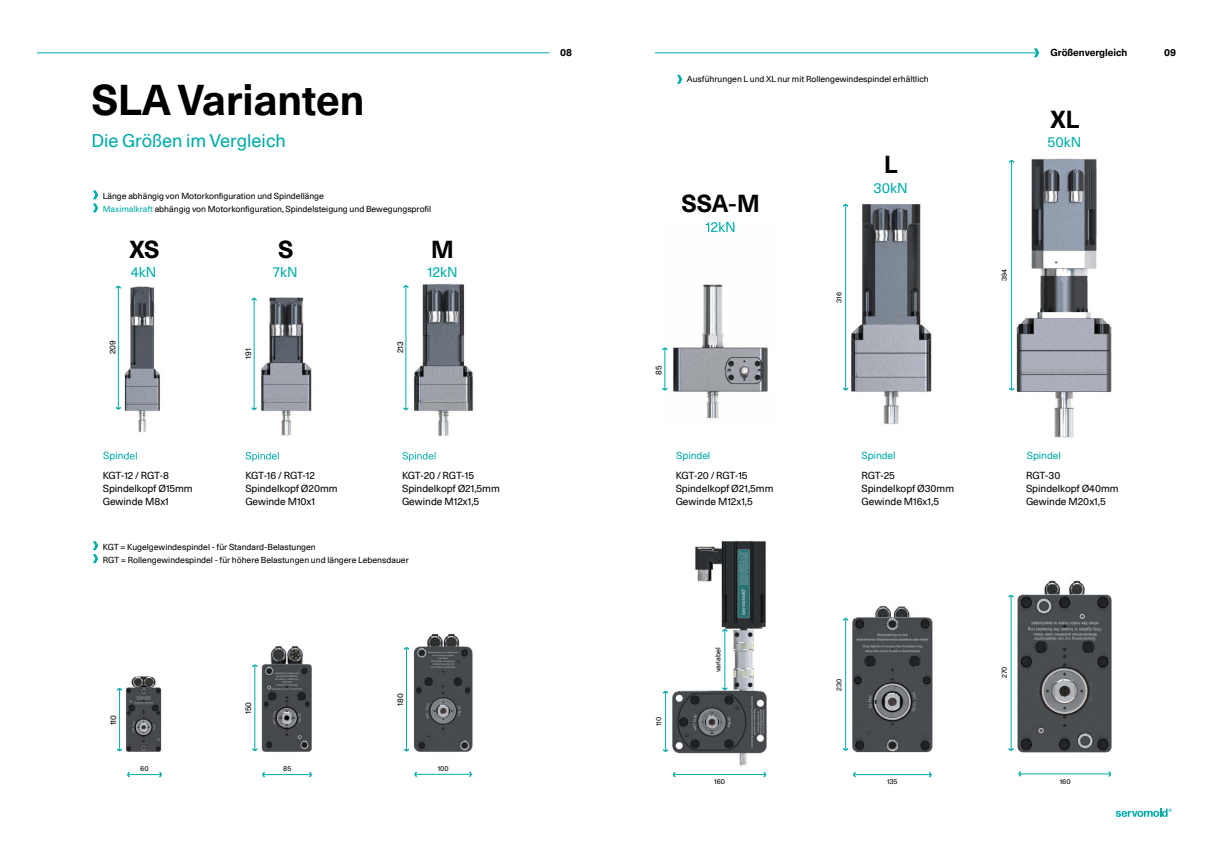
<style>
.page{position:relative;width:1208px;height:859px;background:#fff}
.page>*{position:absolute;margin:0;border:0;box-sizing:border-box;transform-origin:0 0}
.t1{font:700 42px "Unica 77 LLTT";color:#000}
.t2{font:700 24px "Unica 77 LLTT";letter-spacing:-.005em;color:#020103}
.t3{font:18px "Unica 77 LLTT";color:#00abaa}
.t4{font:14px "Unica 77 LLTT";color:#00abaa}
.t5{font:10px/13px "Unica 77 LLTT";color:#020103}
.t6{font:10px "Unica 77 LLTT";color:#00abaa}
.t7{font:700 10px "Unica 77 LLTT";color:#000}
.t8{font:8.5px/13px "Unica 77 LLTT";color:#020103}
.t9{font:8px "Unica 77 LLTT";color:#020103}
.t10{font:7px "Unica 77 LLTT";color:#020103}
.s1{color:#00abaa}
</style>
<div class="page">
<svg style="left:1115px;top:809px;width:56px;height:8px"></svg>
<hr style="left:37px;top:52px;width:512px;height:1px;background:#00abaa">
<hr style="left:655px;top:52px;width:382px;height:1px;background:#00abaa">
<svg style="left:1034px;top:48px;width:5px;height:9px"></svg>
<svg style="left:93px;top:191px;width:5px;height:21px"></svg>
<svg style="left:93px;top:541px;width:5px;height:22px"></svg>
<img style="left:119px;top:633px;width:354px;height:119px">
<hr style="left:263px;top:774px;width:49px;height:1px;background:#00abaa">
<svg style="left:262px;top:772px;width:3px;height:5px"></svg>
<svg style="left:309px;top:772px;width:3px;height:5px"></svg>
<svg style="left:252px;top:748px;width:5px;height:3px"></svg>
<svg style="left:252px;top:664px;width:5px;height:3px"></svg>
<hr style="left:254px;top:666px;width:1px;height:84px;background:#00abaa">
<img style="left:125px;top:283px;width:348px;height:179px">
<svg style="left:125px;top:452px;width:12px;height:9px"></svg>
<img style="left:246px;top:452px;width:33px;height:9px">
<img style="left:402px;top:452px;width:33px;height:9px">
<svg style="left:404px;top:748px;width:5px;height:4px"></svg>
<svg style="left:404px;top:647px;width:5px;height:3px"></svg>
<hr style="left:406px;top:648px;width:1px;height:103px;background:#00a29a">
<hr style="left:128px;top:774px;width:33px;height:1px;background:#00abaa">
<svg style="left:127px;top:772px;width:3px;height:5px"></svg>
<svg style="left:159px;top:772px;width:3px;height:5px"></svg>
<svg style="left:117px;top:688px;width:5px;height:3px"></svg>
<hr style="left:119px;top:689px;width:1px;height:62px;background:#00abaa">
<hr style="left:415px;top:774px;width:55px;height:1px;background:#00abaa">
<svg style="left:414px;top:772px;width:3px;height:5px"></svg>
<svg style="left:469px;top:772px;width:3px;height:5px"></svg>
<svg style="left:116px;top:286px;width:5px;height:3px"></svg>
<hr style="left:118px;top:287px;width:1px;height:122px;background:#00abaa">
<svg style="left:252px;top:407px;width:5px;height:3px"></svg>
<svg style="left:252px;top:298px;width:5px;height:3px"></svg>
<hr style="left:254px;top:299px;width:1px;height:111px;background:#00abaa">
<svg style="left:403px;top:407px;width:5px;height:3px"></svg>
<svg style="left:403px;top:285px;width:5px;height:3px"></svg>
<hr style="left:405px;top:286px;width:1px;height:123px;background:#00abaa">
<svg style="left:677px;top:75px;width:5px;height:9px"></svg>
<img style="left:845px;top:605px;width:88px;height:147px">
<img style="left:1010px;top:580px;width:102px;height:197px">
<img style="left:672px;top:540px;width:95px;height:226px">
<img style="left:1009px;top:158px;width:103px;height:280px">
<img style="left:846px;top:204px;width:86px;height:221px">
<img style="left:662px;top:225px;width:106px;height:194px">
<img style="left:706px;top:225px;width:28px;height:7px">
<svg style="left:663px;top:749px;width:5px;height:3px"></svg>
<svg style="left:663px;top:691px;width:5px;height:3px"></svg>
<hr style="left:665px;top:692px;width:1px;height:59px;background:#00abaa">
<hr style="left:674px;top:774px;width:91px;height:1px;background:#00abaa">
<svg style="left:672px;top:772px;width:4px;height:5px"></svg>
<svg style="left:722px;top:687px;width:5px;height:3px"></svg>
<svg style="left:722px;top:629px;width:5px;height:3px"></svg>
<hr style="left:724px;top:630px;width:1px;height:59px;background:#00abaa">
<svg style="left:843px;top:748px;width:5px;height:3px"></svg>
<svg style="left:843px;top:618px;width:5px;height:3px"></svg>
<hr style="left:845px;top:619px;width:1px;height:131px;background:#00abaa">
<hr style="left:853px;top:774px;width:77px;height:1px;background:#00abaa">
<svg style="left:853px;top:772px;width:3px;height:5px"></svg>
<svg style="left:928px;top:772px;width:3px;height:5px"></svg>
<hr style="left:1019px;top:773px;width:90px;height:1px;background:#00abaa">
<svg style="left:1018px;top:771px;width:3px;height:5px"></svg>
<svg style="left:1108px;top:771px;width:3px;height:5px"></svg>
<svg style="left:1008px;top:748px;width:5px;height:3px"></svg>
<svg style="left:1008px;top:595px;width:5px;height:3px"></svg>
<hr style="left:1010px;top:596px;width:1px;height:153px;background:#00abaa">
<svg style="left:662px;top:387px;width:5px;height:4px"></svg>
<svg style="left:662px;top:347px;width:5px;height:3px"></svg>
<hr style="left:664px;top:349px;width:1px;height:41px;background:#00abaa">
<svg style="left:843px;top:387px;width:5px;height:4px"></svg>
<svg style="left:843px;top:204px;width:5px;height:3px"></svg>
<hr style="left:845px;top:205px;width:1px;height:185px;background:#00abaa">
<svg style="left:1009px;top:388px;width:5px;height:3px"></svg>
<svg style="left:1009px;top:160px;width:5px;height:3px"></svg>
<hr style="left:1011px;top:161px;width:1px;height:229px;background:#00abaa">
<h1 class="t1" style="left:91px;top:71px;width:274px">SLA Varianten</h1>
<h3 class="t3" style="left:91px;top:129px;width:196px">Die Größen im Vergleich</h3>
<p class="t8" style="left:103px;top:190px;width:330px">Länge abhängig von Motorkonfiguration und Spindellänge<br><span class="s1">Maximalkraft</span> abhängig von Motorkonfiguration, Spindelsteigung und Bewegungsprofil</p>
<h2 class="t2" style="left:129px;top:233px;width:31px">XS</h2>
<h2 class="t2" style="left:278px;top:233px;width:17px">S</h2>
<h2 class="t2" style="left:431px;top:233px;width:24px">M</h2>
<h3 class="t4" style="left:131px;top:263px;width:27px">4kN</h3>
<h3 class="t4" style="left:273px;top:263px;width:26px">7kN</h3>
<h3 class="t4" style="left:427px;top:263px;width:32px">12kN</h3>
<p class="t9" style="left:107px;top:354px;width:15px;rotate:-90deg">209</p>
<p class="t9" style="left:243px;top:359px;width:12px;rotate:-90deg">191</p>
<p class="t6" style="left:103px;top:449px;width:36px">Spindel</p>
<p class="t9" style="left:395px;top:353px;width:13px;rotate:-90deg">213</p>
<p class="t5" style="left:103px;top:469px;width:91px">KGT-12 / RGT-8<br>Spindelkopf Ø15mm<br>Gewinde M8x1</p>
<p class="t5" style="left:245px;top:469px;width:94px">KGT-16 / RGT-12<br>Spindelkopf Ø20mm<br>Gewinde M10x1</p>
<p class="t5" style="left:402px;top:469px;width:99px">KGT-20 / RGT-15<br>Spindelkopf Ø21,5mm<br>Gewinde M12x1,5</p>
<p class="t8" style="left:103px;top:541px;width:308px">KGT = Kugelgewindespindel - für Standard-Belastungen<br>RGT = Rollengewindespindel - für höhere Belastungen und längere Lebensdauer</p>
<p class="t9" style="left:108px;top:725px;width:12px;rotate:-90deg">110</p>
<p class="t10" style="left:140px;top:764px;width:10px">60</p>
<p class="t9" style="left:243px;top:714px;width:14px;rotate:-90deg">150</p>
<p class="t10" style="left:283px;top:764px;width:10px">85</p>
<p class="t9" style="left:395px;top:706px;width:14px;rotate:-90deg">180</p>
<p class="t10" style="left:438px;top:764px;width:12px">100</p>
<p class="t7" style="left:560px;top:46px;width:13px">08</p>
<p class="t7" style="left:1050px;top:46px;width:78px">Größenvergleich</p>
<p class="t7" style="left:1164px;top:46px;width:13px">09</p>
<p class="t8" style="left:687px;top:73px;width:243px">Ausführungen L und XL nur mit Rollengewindespindel erhältlich</p>
<h2 class="t2" style="left:681px;top:187px;width:80px">SSA-M</h2>
<h3 class="t4" style="left:705px;top:218px;width:32px">12kN</h3>
<p class="t9" style="left:653px;top:375px;width:11px;rotate:-90deg">85</p>
<h2 class="t2" style="left:884px;top:148px;width:15px">L</h2>
<h3 class="t4" style="left:873px;top:179px;width:36px">30kN</h3>
<p class="t10" style="left:834px;top:303px;width:12px;rotate:-90deg">316</p>
<h2 class="t2" style="left:1050px;top:103px;width:30px">XL</h2>
<h3 class="t4" style="left:1047px;top:133px;width:35px">50kN</h3>
<p class="t10" style="left:999px;top:281px;width:14px;rotate:-90deg">394</p>
<p class="t6" style="left:676px;top:449px;width:36px">Spindel</p>
<p class="t6" style="left:861px;top:449px;width:36px">Spindel</p>
<p class="t6" style="left:1026px;top:449px;width:36px">Spindel</p>
<p class="t5" style="left:675px;top:469px;width:99px">KGT-20 / RGT-15<br>Spindelkopf Ø21,5mm<br>Gewinde M12x1,5</p>
<p class="t5" style="left:861px;top:469px;width:94px">RGT-25<br>Spindelkopf Ø30mm<br>Gewinde M16x1,5</p>
<p class="t5" style="left:1026px;top:469px;width:94px">RGT-30<br>Spindelkopf Ø40mm<br>Gewinde M20x1,5</p>
<p class="t10" style="left:654px;top:726px;width:11px;rotate:-90deg">110</p>
<p class="t10" style="left:713px;top:672px;width:27px;rotate:-90deg">variabel</p>
<p class="t10" style="left:714px;top:777px;width:12px">160</p>
<p class="t10" style="left:834px;top:690px;width:14px;rotate:-90deg">230</p>
<p class="t10" style="left:999px;top:678px;width:13px;rotate:-90deg">270</p>
<p class="t10" style="left:887px;top:777px;width:12px">135</p>
<p class="t10" style="left:1059px;top:777px;width:12px">160</p>
</div>
